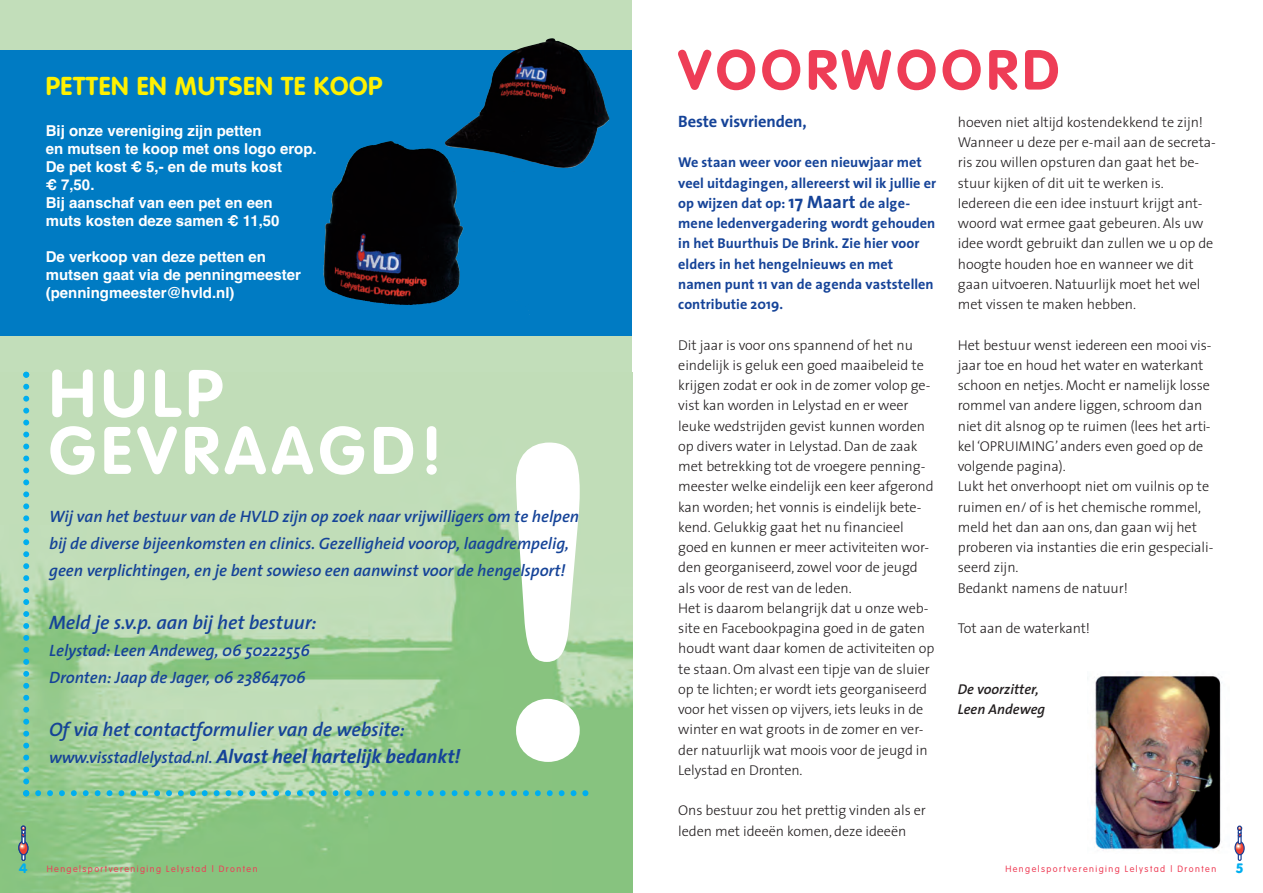
<style>
.page{position:relative;width:1263px;height:893px;background:#fff}
.page>*{position:absolute;margin:0;border:0;box-sizing:border-box;transform-origin:0 0}
.t1{font:432px "Arial Rounded MT Bold";color:#fff}
.t2{font:700 66px/57px "VAG Rounded";letter-spacing:.085em;color:#fff}
.t3{font:700 55.5px "VAG Rounded";letter-spacing:.09em;color:#ee3d56}
.t4{font:700 25.5px "VAG Rounded";letter-spacing:.025em;color:#fff101}
.t5{font:italic 600 19.5px/26.7px "Thesis Sans";color:#154398}
.t6{font:italic 600 16.5px/26.7px "Thesis Sans";color:#154398}
.t7{font:700 16.5px "Thesis Sans";letter-spacing:-.005em;color:#154398}
.t8{font:700 15px/18px "Helvetica";color:#fff}
.t9{font:300 14.25px/20.2px "The Sans";letter-spacing:-.005em;color:#231f20}
.t10{font:700 14.25px/20.2px "Thesis Sans";letter-spacing:.005em;color:#154398}
.t11{font:italic 600 14.25px/20.2px "The Sans";color:#231f20}
.t12{font:900 13.5px "VAG Rounded";color:#00aeef}
.t13{font:300 9px "VAG Rounded";letter-spacing:.16em;color:#ee3d56}
.s1{font-size:16.5px}
.s2{font-weight:700}
.s3{font-size:18px}
</style>
<div class="page">
<div style="left:0;top:0;width:632px;height:893px;background:#c2deba"></div>
<img style="left:0;top:573px;width:632px;height:320px">
<div style="left:0;top:50px;width:631px;height:285px;background:#007bc3"></div>
<img style="left:446px;top:38px;width:163px;height:130px">
<img style="left:323px;top:141px;width:140px;height:162px">
<svg style="left:23px;top:372px;width:565px;height:424px"></svg>
<img style="left:1087px;top:674px;width:135px;height:177px">
<div style="left:1238px;top:845px;width:4px;height:16px;border:1px solid #1b3f94"></div>
<svg style="left:1235px;top:841px;width:9px;height:14px"></svg>
<div style="left:1234px;top:841px;width:11px;height:14px;border:1px solid #1b3f94;border-radius:50%"></div>
<div style="left:1238px;top:828px;width:4px;height:16px;border:1px solid #1b3f94"></div>
<svg style="left:1237px;top:825px;width:5px;height:13px"></svg>
<div style="left:22px;top:845px;width:3px;height:16px;border:1px solid #1b3f94"></div>
<svg style="left:19px;top:841px;width:9px;height:14px"></svg>
<div style="left:18px;top:841px;width:11px;height:14px;border:1px solid #1b3f94;border-radius:50%"></div>
<div style="left:22px;top:828px;width:3px;height:16px;border:1px solid #1b3f94"></div>
<svg style="left:21px;top:825px;width:5px;height:13px"></svg>
<h3 class="t4" style="left:46px;top:76px;width:338px">PETTEN EN MUTSEN TE KOOP</h3>
<p class="t8" style="left:46px;top:121px;width:272px">Bij onze vereniging zijn petten<br>en mutsen te koop met ons logo erop.<br>De pet kost € 5,- en de muts kost<br>€ 7,50.<br>Bij aanschaf van een pet en een<br>muts kosten deze samen € 11,50</p>
<p class="t8" style="left:46px;top:247px;width:257px">De verkoop van deze petten en mutsen gaat via de penningmeester (penningmeester@hvld.nl)</p>
<h2 class="t2" style="left:49px;top:370px;width:395px">HULP<br>GEVRAAGD!</h2>
<h1 class="t1" style="left:476px;top:355px;width:145px">!</h1>
<p class="t6" style="left:49px;top:505px;width:531px">Wij van het bestuur van de HVLD zijn op zoek naar vrijwilligers om te helpen bij de diverse bijeenkomsten en clinics. Gezelligheid voorop, laagdrempelig, geen verplichtingen, en je bent sowieso een aanwinst voor de hengelsport!</p>
<h3 class="t5" style="left:49px;top:611px;width:269px">Meld je s.v.p. aan bij het bestuur:</h3>
<p class="t6" style="left:49px;top:639px;width:262px">Lelystad: Leen Andeweg, 06 50222556<br>Dronten: Jaap de Jager, 06 23864706</p>
<h3 class="t5" style="left:49px;top:718px;width:413px">Of via het contactformulier van de website: <span class="s1">www.visstadlelystad.nl.</span> <span class="s2">Alvast heel hartelijk bedankt!</span></h3>
<h3 class="t3" style="left:678px;top:47px;width:383px">VOORWOORD</h3>
<p class="t7" style="left:678px;top:115px;width:130px">Beste visvrienden,</p>
<p class="t10" style="left:678px;top:154px;width:259px">We staan weer voor een nieuwjaar met veel uitdagingen, allereerst wil ik jullie er op wijzen dat op: <span class="s3">17 Maart</span> de alge&shy;mene ledenvergadering wordt gehouden in het Buurthuis De Brink. Zie hier voor elders in het hengelnieuws en met namen punt 11 van de agenda vaststellen contributie 2019.</p>
<p class="t9" style="left:678px;top:336px;width:258px">Dit jaar is voor ons spannend of het nu eindelijk is geluk een goed maaibeleid te krijgen zodat er ook in de zomer volop ge&shy;vist kan worden in Lelystad en er weer leuke wedstrijden gevist kunnen worden op divers water in Lelystad. Dan de zaak met betrekking tot de vroegere penning&shy;meester welke eindelijk een keer afgerond kan worden; het vonnis is eindelijk bete&shy;kend. Gelukkig gaat het nu financieel goed en kunnen er meer activiteiten wor&shy;den georganiseerd, zowel voor de jeugd als voor de rest van de leden.<br>Het is daarom belangrijk dat u onze web&shy;site en Facebookpagina goed in de gaten houdt want daar komen de activiteiten op te staan. Om alvast een tipje van de sluier op te lichten; er wordt iets georganiseerd voor het vissen op vijvers, iets leuks in de winter en wat groots in de zomer en ver&shy;der natuurlijk wat moois voor de jeugd in Lelystad en Dronten.</p>
<p class="t9" style="left:678px;top:802px;width:249px">Ons bestuur zou het prettig vinden als er leden met ideeën komen, deze ideeën</p>
<p class="t9" style="left:958px;top:113px;width:259px">hoeven niet altijd kostendekkend te zijn!<br>Wanneer u deze per e-mail aan de secreta&shy;ris zou willen opsturen dan gaat het be&shy;stuur kijken of dit uit te werken is.<br>Iedereen die een idee instuurt krijgt ant&shy;woord wat ermee gaat gebeuren. Als uw idee wordt gebruikt dan zullen we u op de hoogte houden hoe en wanneer we dit gaan uitvoeren. Natuurlijk moet het wel met vissen te maken hebben.</p>
<p class="t9" style="left:958px;top:336px;width:257px">Het bestuur wenst iedereen een mooi vis&shy;jaar toe en houd het water en waterkant schoon en netjes. Mocht er namelijk losse rommel van andere liggen, schroom dan niet dit alsnog op te ruimen (lees het arti&shy;kel ‘OPRUIMING’ anders even goed op de volgende pagina).<br>Lukt het onverhoopt niet om vuilnis op te ruimen en/ of is het chemische rommel, meld het dan aan ons, dan gaan wij het proberen via instanties die erin gespeciali&shy;seerd zijn.<br>Bedankt namens de natuur!</p>
<p class="t9" style="left:958px;top:619px;width:134px">Tot aan de waterkant!</p>
<p class="t11" style="left:958px;top:680px;width:89px">De voorzitter,<br>Leen Andeweg</p>
<p class="t12" style="left:19px;top:863px;width:10px">4</p>
<p class="t13" style="left:47px;top:865px;width:212px">Hengelsportvereniging Lelystad | Dronten</p>
<p class="t13" style="left:1005px;top:865px;width:212px">Hengelsportvereniging Lelystad | Dronten</p>
<p class="t12" style="left:1236px;top:863px;width:8px">5</p>
</div>
